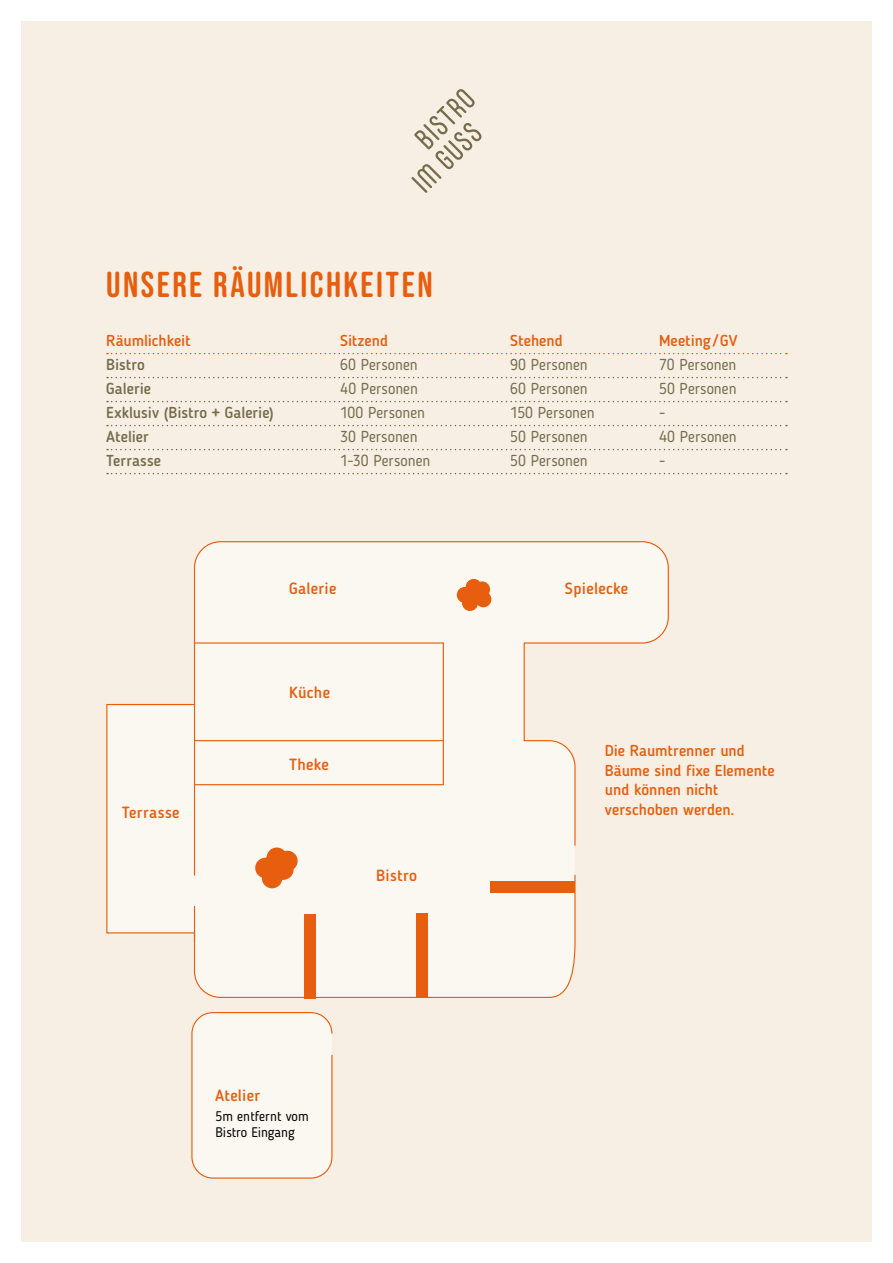
<style>
.page{position:relative;width:893px;height:1263px;background:#fff}
.page>*{position:absolute;margin:0;border:0;box-sizing:border-box;transform-origin:0 0}
.t1{font:36px "Bebas Neue Rounded";letter-spacing:.065em;color:#e65e0e}
.t2{font:500 16.2px "Blogger Sans";letter-spacing:.02em;color:#e65e0e}
.t3{font:15.75px "Blogger Sans";letter-spacing:-.005em;color:#766b4a}
.t4{font:500 15.75px/19.5px "Blogger Sans";color:#e65e0e}
.t5{font:500 15.75px "Blogger Sans";letter-spacing:.005em;color:#766b4a}
.t6{font:13.8px/16.6px "Blogger Sans";color:#000}
</style>
<div class="page">
<div style="left:21px;top:21px;width:851px;height:1221px;background:#f7efe4"></div>
<svg style="left:411px;top:89px;width:71px;height:104px"></svg>
<svg style="left:107px;top:353px;width:680px;height:1px"></svg>
<svg style="left:107px;top:377px;width:680px;height:1px"></svg>
<svg style="left:107px;top:401px;width:680px;height:1px"></svg>
<svg style="left:107px;top:425px;width:680px;height:1px"></svg>
<svg style="left:107px;top:449px;width:680px;height:1px"></svg>
<svg style="left:107px;top:473px;width:680px;height:1px"></svg>
<svg style="left:106px;top:541px;width:563px;height:457px;fill:#fbf7f1"></svg>
<div style="left:191px;top:1012px;width:141px;height:167px;background:#fbf7f1;border:1px solid #e65e0e;border-radius:21px"></div>
<hr style="left:194px;top:642px;width:249px;height:2px;background:#e65e0e">
<hr style="left:194px;top:740px;width:249px;height:1px;background:#e65e0e">
<hr style="left:194px;top:784px;width:249px;height:1px;background:#e65e0e">
<hr style="left:194px;top:704px;width:1px;height:171px;background:#e65e0e">
<hr style="left:194px;top:906px;width:1px;height:36px;background:#e65e0e">
<hr style="left:443px;top:643px;width:1px;height:142px;background:#e65e0e">
<div style="left:304px;top:914px;width:12px;height:84px;background:#e65e0e"></div>
<div style="left:416px;top:913px;width:12px;height:85px;background:#e65e0e"></div>
<div style="left:490px;top:881px;width:85px;height:12px;background:#e65e0e"></div>
<div style="left:263px;top:852px;width:29px;height:29px;background:#ea742a;border-radius:50%"></div>
<div style="left:267px;top:847px;width:20px;height:21px;background:#e65e0e;border-radius:50%"></div>
<div style="left:277px;top:851px;width:21px;height:20px;background:#e65e0e;border-radius:50%"></div>
<div style="left:273px;top:859px;width:21px;height:21px;background:#e65e0e;border-radius:50%"></div>
<div style="left:255px;top:858px;width:21px;height:20px;background:#e65e0e;border-radius:50%"></div>
<div style="left:262px;top:868px;width:20px;height:20px;background:#e65e0e;border-radius:50%"></div>
<div style="left:466px;top:579px;width:16px;height:16px;background:#e65e0e;border-radius:50%"></div>
<div style="left:474px;top:581px;width:16px;height:16px;background:#e65e0e;border-radius:50%"></div>
<div style="left:471px;top:588px;width:16px;height:16px;background:#e65e0e;border-radius:50%"></div>
<div style="left:475px;top:591px;width:16px;height:16px;background:#e65e0e;border-radius:50%"></div>
<div style="left:457px;top:587px;width:16px;height:16px;background:#e65e0e;border-radius:50%"></div>
<div style="left:462px;top:595px;width:16px;height:16px;background:#e65e0e;border-radius:50%"></div>
<h1 class="t1" style="left:106px;top:264px;width:328px">UNSERE RÄUMLICHKEITEN</h1>
<p class="t4" style="left:106px;top:331px;width:86px">Räumlichkeit</p>
<p class="t4" style="left:340px;top:331px;width:50px">Sitzend</p>
<p class="t4" style="left:510px;top:331px;width:54px">Stehend</p>
<p class="t4" style="left:659px;top:331px;width:80px">Meeting/GV</p>
<p class="t5" style="left:106px;top:355px;width:40px">Bistro</p>
<p class="t3" style="left:340px;top:356px;width:79px">60 Personen</p>
<p class="t3" style="left:510px;top:356px;width:79px">90 Personen</p>
<p class="t3" style="left:659px;top:356px;width:79px">70 Personen</p>
<p class="t5" style="left:106px;top:379px;width:46px">Galerie</p>
<p class="t3" style="left:340px;top:380px;width:79px">40 Personen</p>
<p class="t3" style="left:510px;top:380px;width:79px">60 Personen</p>
<p class="t3" style="left:659px;top:380px;width:79px">50 Personen</p>
<p class="t5" style="left:106px;top:403px;width:169px">Exklusiv (Bistro + Galerie)</p>
<p class="t3" style="left:340px;top:404px;width:86px">100 Personen</p>
<p class="t3" style="left:510px;top:404px;width:86px">150 Personen</p>
<p class="t3" style="left:659px;top:404px;width:8px">-</p>
<p class="t5" style="left:106px;top:427px;width:44px">Atelier</p>
<p class="t3" style="left:340px;top:428px;width:79px">30 Personen</p>
<p class="t3" style="left:510px;top:428px;width:79px">50 Personen</p>
<p class="t3" style="left:659px;top:428px;width:79px">40 Personen</p>
<p class="t5" style="left:106px;top:451px;width:56px">Terrasse</p>
<p class="t3" style="left:340px;top:452px;width:92px">1-30 Personen</p>
<p class="t3" style="left:510px;top:452px;width:79px">50 Personen</p>
<p class="t3" style="left:659px;top:452px;width:8px">-</p>
<p class="t2" style="left:289px;top:578px;width:49px">Galerie</p>
<p class="t2" style="left:565px;top:578px;width:65px">Spielecke</p>
<p class="t2" style="left:122px;top:802px;width:59px">Terrasse</p>
<p class="t2" style="left:289px;top:683px;width:42px">Küche</p>
<p class="t2" style="left:289px;top:754px;width:42px">Theke</p>
<p class="t2" style="left:376px;top:866px;width:43px">Bistro</p>
<p class="t2" style="left:215px;top:1085px;width:47px">Atelier</p>
<p class="t6" style="left:215px;top:1108px;width:95px">5m entfernt vom<br>Bistro Eingang</p>
<p class="t4" style="left:605px;top:741px;width:171px">Die Raumtrenner und<br>Bäume sind fixe Elemente und können nicht verschoben werden.</p>
</div>
